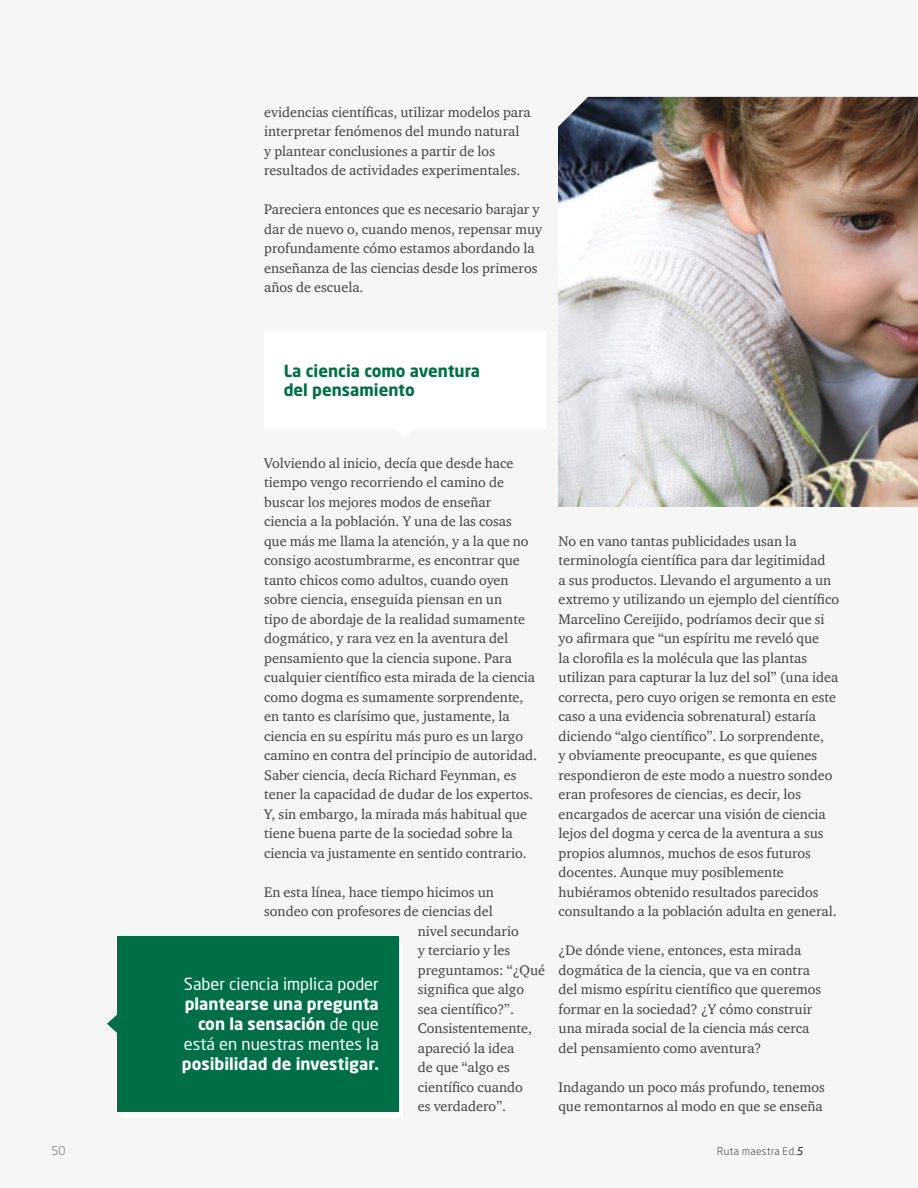
<style>
.page{position:relative;width:918px;height:1188px;background:#f6f6f6}
.page>*{position:absolute;margin:0;border:0;box-sizing:border-box;transform-origin:0 0}
.t1{font:700 16.5px/19.8px "Neo Sans Pro";color:#fff;text-align:right}
.t2{font:700 16.5px/19.8px "Neo Sans Pro";color:#006f46}
.t3{font:16.5px "Neo Sans Pro";color:#fff}
.t4{font:14.25px/19.5px "Charter ITC";color:#414140}
.t5{font:300 12px "Neo Sans Pro";color:#4e4e4d}
.t6{font:300 10.5px "Neo Sans Pro";letter-spacing:.04em;color:#151616}
.s1{font-weight:400}
.s2{font-weight:400;font-style:italic}
</style>
<div class="page">
<div style="left:264px;top:332px;width:282px;height:97px;background:#fff"></div>
<div style="left:112px;top:942px;width:291px;height:175px;background:#fff"></div>
<div style="left:117px;top:936px;width:281px;height:176px;background:#006f46"></div>
<svg style="left:107px;top:1015px;width:10px;height:18px"></svg>
<img style="left:558px;top:97px;width:360px;height:410px">
<p class="t4" style="left:264px;top:102px;width:268px">evidencias científicas, utilizar modelos para interpretar fenómenos del mundo natural<br>y plantear conclusiones a partir de los resultados de actividades experimentales.</p>
<p class="t4" style="left:264px;top:200px;width:280px">Pareciera entonces que es necesario barajar y dar de nuevo o, cuando menos, repensar muy profundamente cómo estamos abordando la enseñanza de las ciencias desde los primeros años de escuela.</p>
<p class="t2" style="left:284px;top:360px;width:198px">La ciencia como aventura del pensamiento</p>
<p class="t4" style="left:264px;top:453px;width:275px">Volviendo al inicio, decía que desde hace tiempo vengo recorriendo el camino de buscar los mejores modos de enseñar ciencia a la población. Y una de las cosas que más me llama la atención, y a la que no consigo acostumbrarme, es encontrar que tanto chicos como adultos, cuando oyen sobre ciencia, enseguida piensan en un<br>tipo de abordaje de la realidad sumamente dogmático, y rara vez en la aventura del pensamiento que la ciencia supone. Para cualquier científico esta mirada de la ciencia como dogma es sumamente sorprendente, en tanto es clarísimo que, justamente, la ciencia en su espíritu más puro es un largo camino en contra del principio de autoridad.<br>Saber ciencia, decía Richard Feynman, es tener la capacidad de dudar de los expertos.<br>Y, sin embargo, la mirada más habitual que tiene buena parte de la sociedad sobre la ciencia va justamente en sentido contrario.</p>
<p class="t4" style="left:264px;top:882px;width:231px">En esta línea, hace tiempo hicimos un</p>
<p class="t4" style="left:264px;top:901px;width:230px">sondeo con profesores de ciencias del</p>
<p class="t4" style="left:418px;top:921px;width:102px">nivel secundario</p>
<p class="t4" style="left:418px;top:940px;width:94px">y terciario y les</p>
<p class="t4" style="left:418px;top:960px;width:129px">preguntamos: “¿Qué</p>
<p class="t4" style="left:418px;top:979px;width:108px">significa que algo</p>
<p class="t4" style="left:418px;top:999px;width:98px">sea científico?”.</p>
<p class="t4" style="left:418px;top:1018px;width:116px">Consistentemente,</p>
<p class="t4" style="left:418px;top:1038px;width:98px">apareció la idea</p>
<p class="t4" style="left:418px;top:1057px;width:93px">de que “algo es</p>
<p class="t4" style="left:418px;top:1077px;width:107px">científico cuando</p>
<p class="t4" style="left:418px;top:1096px;width:90px">es verdadero”.</p>
<p class="t3" style="left:184px;top:974px;width:196px">Saber ciencia implica poder</p>
<p class="t1" style="left:184px;top:994px;width:197px">plantearse una pregunta con la sensación <span class="s1">de que está en nuestras mentes la</span></p>
<p class="t1" style="left:182px;top:1053px;width:199px">posibilidad de investigar.</p>
<p class="t4" style="left:559px;top:531px;width:282px">No en vano tantas publicidades usan la terminología científica para dar legitimidad<br>a sus productos. Llevando el argumento a un extremo y utilizando un ejemplo del científico Marcelino Cereijido, podríamos decir que si yo afirmara que “un espíritu me reveló que<br>la clorofila es la molécula que las plantas utilizan para capturar la luz del sol” (una idea correcta, pero cuyo origen se remonta en este caso a una evidencia sobrenatural) estaría diciendo “algo científico”. Lo sorprendente,<br>y obviamente preocupante, es que quienes respondieron de este modo a nuestro sondeo eran profesores de ciencias, es decir, los encargados de acercar una visión de ciencia lejos del dogma y cerca de la aventura a sus propios alumnos, muchos de esos futuros docentes. Aunque muy posiblemente hubiéramos obtenido resultados parecidos consultando a la población adulta en general.</p>
<p class="t4" style="left:559px;top:940px;width:264px">¿De dónde viene, entonces, esta mirada dogmática de la ciencia, que va en contra del mismo espíritu científico que queremos formar en la sociedad? ¿Y cómo construir una mirada social de la ciencia más cerca del pensamiento como aventura?</p>
<p class="t4" style="left:559px;top:1077px;width:268px">Indagando un poco más profundo, tenemos que remontarnos al modo en que se enseña</p>
<p class="t5" style="left:52px;top:1144px;width:15px">50</p>
<p class="t6" style="left:717px;top:1144px;width:87px">Ruta maestra Ed.<span class="s2">5</span></p>
</div>
